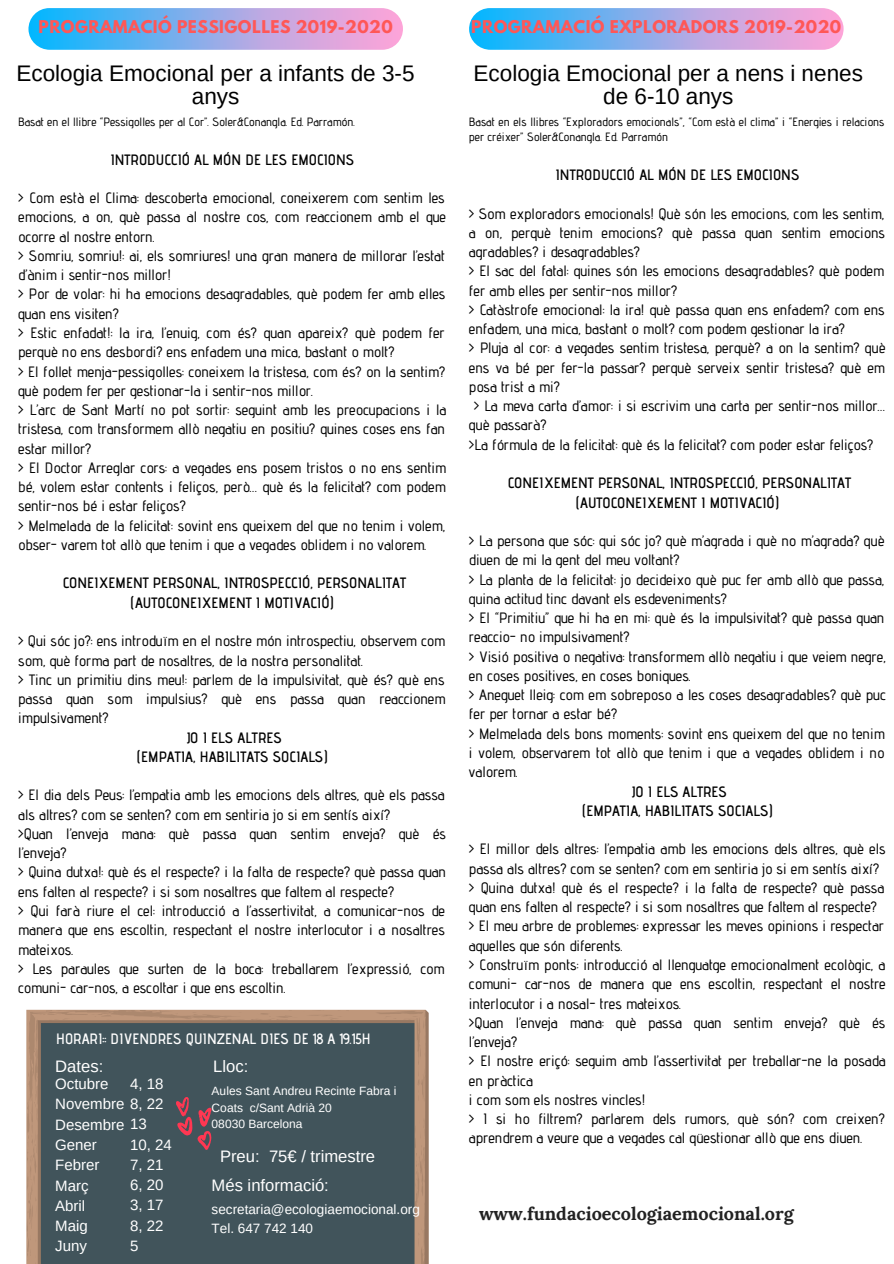
<style>
.page{position:relative;width:894px;height:1264px;background:#fff}
.page>*{position:absolute;margin:0;border:0;box-sizing:border-box;transform-origin:0 0}
.t1{font:22.5px/22.5px "Arimo";color:#000;text-align:center}
.t2{font:700 18px "Lora";color:#222}
.t3{font:16.65px/29px "Arimo";color:#fff}
.t4{font:700 15.6px "League Spartan";letter-spacing:.03em;color:#ff5757}
.t5{font:500 15px/19.2px "Advent Pro";color:#000}
.t6{font:600 15px/19.2px "Advent Pro";color:#000;text-align:center}
.t7{font:15px/20.2px "Arimo";color:#fff}
.t8{font:600 15px "Advent Pro";color:#fff}
.t9{font:13.5px/18.8px "Arimo";color:#fff}
.t10{font:500 12px/15.5px "Advent Pro";color:#000}
.t11{font:12px/16.2px "Arimo";color:#fff}
</style>
<div class="page">
<svg style="left:28px;top:8px;width:375px;height:42px;background:#92afe9"></svg>
<svg style="left:469px;top:8px;width:374px;height:42px;background:#92afe9"></svg>
<svg style="left:26px;top:1009px;width:402px;height:254px;background:#4f5b5e"></svg>
<svg style="left:176px;top:1096px;width:35px;height:53px;background:#754b58"></svg>
<p class="t4" style="left:38px;top:19px;width:355px">PROGRAMACIÓ PESSIGOLLES 2019-2020</p>
<p class="t4" style="left:471px;top:19px;width:371px">PROGRAMACIÓ EXPLORADORS 2019-2020</p>
<h1 class="t1" style="left:16px;top:62px;width:399px">Ecologia Emocional per a infants de 3-5 anys</h1>
<p class="t10" style="left:469px;top:114px;width:417px">Basat en els llibres “Exploradors emocionals”, “Com està el clima” i “Energies i relacions per créixer” Soler&amp;Conangla. Ed. Parramón</p>
<p class="t6" style="left:555px;top:165px;width:245px">INTRODUCCIÓ AL MÓN DE LES EMOCIONS</p>
<p class="t5" style="left:469px;top:203px;width:416px">&gt; Som exploradors emocionals! Què són les emocions, com les sentim,</p>
<p class="t5" style="left:469px;top:223px;width:417px">a on, perquè tenim emocions? què passa quan sentim emocions</p>
<p class="t5" style="left:469px;top:242px;width:172px">agradables? i desagradables?</p>
<p class="t5" style="left:469px;top:261px;width:416px">&gt; El sac del fatal: quines són les emocions desagradables? què podem</p>
<p class="t5" style="left:469px;top:280px;width:210px">fer amb elles per sentir-nos millor?</p>
<p class="t5" style="left:469px;top:300px;width:417px">&gt; Catàstrofe emocional: la ira! què passa quan ens enfadem? com ens</p>
<p class="t5" style="left:469px;top:319px;width:377px">enfadem, una mica, bastant o molt? com podem gestionar la ira?</p>
<p class="t5" style="left:469px;top:338px;width:418px">&gt; Pluja al cor: a vegades sentim tristesa, perquè? a on la sentim? què</p>
<p class="t5" style="left:469px;top:357px;width:417px">ens va bé per fer-la passar? perquè serveix sentir tristesa? què em</p>
<p class="t5" style="left:469px;top:377px;width:92px">posa trist a mi?</p>
<p class="t5" style="left:473px;top:396px;width:412px">&gt; La meva carta d’amor: i si escrivim una carta per sentir-nos millor…</p>
<p class="t5" style="left:469px;top:415px;width:79px">què passarà?</p>
<p class="t5" style="left:469px;top:434px;width:405px">&gt;La fórmula de la felicitat: què és la felicitat? com poder estar feliços?</p>
<p class="t6" style="left:507px;top:473px;width:345px">CONEIXEMENT PERSONAL, INTROSPECCIÓ, PERSONALITAT (AUTOCONEIXEMENT I MOTIVACIÓ)</p>
<p class="t5" style="left:469px;top:531px;width:418px">&gt; La persona que sóc: qui sóc jo? què m’agrada i què no m’agrada? què diuen de mi la gent del meu voltant?<br>&gt; La planta de la felicitat: jo decideixo què puc fer amb allò que passa, quina actitud tinc davant els esdeveniments?<br>&gt; El “Primitiu” que hi ha en mi: què és la impulsivitat? què passa quan reaccio- no impulsivament?<br>&gt; Visió positiva o negativa: transformem allò negatiu i que veiem negre, en coses positives, en coses boniques.<br>&gt; Aneguet lleig: com em sobreposo a les coses desagradables? què puc fer per tornar a estar bé?<br>&gt; Melmelada dels bons moments: sovint ens queixem del que no tenim i volem, observarem tot allò que tenim i que a vegades oblidem i no valorem.</p>
<p class="t6" style="left:581px;top:781px;width:193px">JO I ELS ALTRES<br>(EMPATIA, HABILITATS SOCIALS)</p>
<p class="t5" style="left:469px;top:839px;width:418px">&gt; El millor dels altres: l’empatia amb les emocions dels altres, què els passa als altres? com se senten? com em sentiria jo si em sentís així? &gt; Quina dutxa! què és el respecte? i la falta de respecte? què passa quan ens falten al respecte? i si som nosaltres que faltem al respecte? &gt; El meu arbre de problemes: expressar les meves opinions i respectar aquelles que són diferents.<br>&gt; Construïm ponts: introducció al llenguatge emocionalment ecològic, a comuni- car-nos de manera que ens escoltin, respectant el nostre interlocutor i a nosal- tres mateixos.<br>&gt;Quan l’enveja mana: què passa quan sentim enveja? què és l’enveja?<br>&gt; El nostre eriçó: seguim amb l’assertivitat per treballar-ne la posada en pràctica<br>i com som els nostres vincles!<br>&gt; I si ho filtrem? parlarem dels rumors, què són? com creixen? aprendrem a veure que a vegades cal qüestionar allò que ens diuen.</p>
<h1 class="t1" style="left:473px;top:62px;width:391px">Ecologia Emocional per a nens i nenes de 6-10 anys</h1>
<p class="t10" style="left:18px;top:114px;width:338px">Basat en el llibre “Pessigolles per al Cor”. Soler&amp;Conangla. Ed. Parramón.</p>
<p class="t6" style="left:110px;top:149px;width:245px">INTRODUCCIÓ AL MÓN DE LES EMOCIONS</p>
<p class="t5" style="left:18px;top:188px;width:429px">&gt; Com està el Clima: descoberta emocional, coneixerem com sentim les emocions, a on, què passa al nostre cos, com reaccionem amb el que ocorre al nostre entorn.<br>&gt; Somriu, somriu!: ai, els somriures! una gran manera de millorar l’estat d’ànim i sentir-nos millor!<br>&gt; Por de volar: hi ha emocions desagradables, què podem fer amb elles quan ens visiten?<br>&gt; Estic enfadat!: la ira, l’enuig, com és? quan apareix? què podem fer perquè no ens desbordi? ens enfadem una mica, bastant o molt?<br>&gt; El follet menja-pessigolles: coneixem la tristesa, com és? on la sentim? què podem fer per gestionar-la i sentir-nos millor.<br>&gt; L’arc de Sant Martí no pot sortir: seguint amb les preocupacions i la tristesa, com transformem allò negatiu en positiu? quines coses ens fan estar millor?<br>&gt; El Doctor Arreglar cors: a vegades ens posem tristos o no ens sentim bé, volem estar contents i feliços, però… què és la felicitat? com podem sentir-nos bé i estar feliços?<br>&gt; Melmelada de la felicitat: sovint ens queixem del que no tenim i volem, obser- varem tot allò que tenim i que a vegades oblidem i no valorem.</p>
<p class="t6" style="left:63px;top:573px;width:345px">CONEIXEMENT PERSONAL, INTROSPECCIÓ, PERSONALITAT (AUTOCONEIXEMENT I MOTIVACIÓ)</p>
<p class="t5" style="left:18px;top:631px;width:428px">&gt; Qui sóc jo?: ens introduïm en el nostre món introspectiu, observem com som, què forma part de nosaltres, de la nostra personalitat.<br>&gt; Tinc un primitiu dins meu!: parlem de la impulsivitat, què és? què ens passa quan som impulsius? què ens passa quan reaccionem impulsivament?</p>
<p class="t6" style="left:136px;top:727px;width:193px">JO I ELS ALTRES<br>(EMPATIA, HABILITATS SOCIALS)</p>
<p class="t5" style="left:18px;top:785px;width:429px">&gt; El dia dels Peus: l’empatia amb les emocions dels altres, què els passa als altres? com se senten? com em sentiria jo si em sentís així?<br>&gt;Quan l’enveja mana: què passa quan sentim enveja? què és l’enveja?<br>&gt; Quina dutxa!: què és el respecte? i la falta de respecte? què passa quan ens falten al respecte? i si som nosaltres que faltem al respecte?<br>&gt; Qui farà riure el cel: introducció a l’assertivitat, a comunicar-nos de manera que ens escoltin, respectant el nostre interlocutor i a nosaltres mateixos.<br>&gt; Les paraules que surten de la boca: treballarem l’expressió, com comuni- car-nos, a escoltar i que ens escoltin.</p>
<p class="t8" style="left:56px;top:1029px;width:316px">HORARI:: DIVENDRES QUINZENAL DIES DE 18 A 19.15H</p>
<p class="t3" style="left:55px;top:1051px;width:49px">Dates:</p>
<p class="t7" style="left:55px;top:1073px;width:110px">Octubre<br>Novembre 8, 22<br>Desembre 13<br>Gener<br>Febrer<br>Març<br>Abril<br>Maig<br>Juny</p>
<p class="t3" style="left:213px;top:1051px;width:37px">Lloc:</p>
<p class="t11" style="left:211px;top:1083px;width:186px">Aules Sant Andreu Recinte Fabra i<br>Coats c/Sant Adrià 20<br>08030 Barcelona</p>
<p class="t3" style="left:211px;top:1141px;width:165px;text-indent:8px">Preu: 75€ / trimestre<br>Més informació:</p>
<p class="t9" style="left:211px;top:1200px;width:210px">secretaria@ecologiaemocional.org<br>Tel. 647 742 140</p>
<p class="t7" style="left:130px;top:1073px;width:35px">4, 18</p>
<p class="t7" style="left:130px;top:1134px;width:43px">10, 24<br>7, 21<br>6, 20<br>3, 17<br>8, 22<br>5</p>
<p class="t2" style="left:479px;top:1202px;width:316px">www.fundacioecologiaemocional.org</p>
</div>
